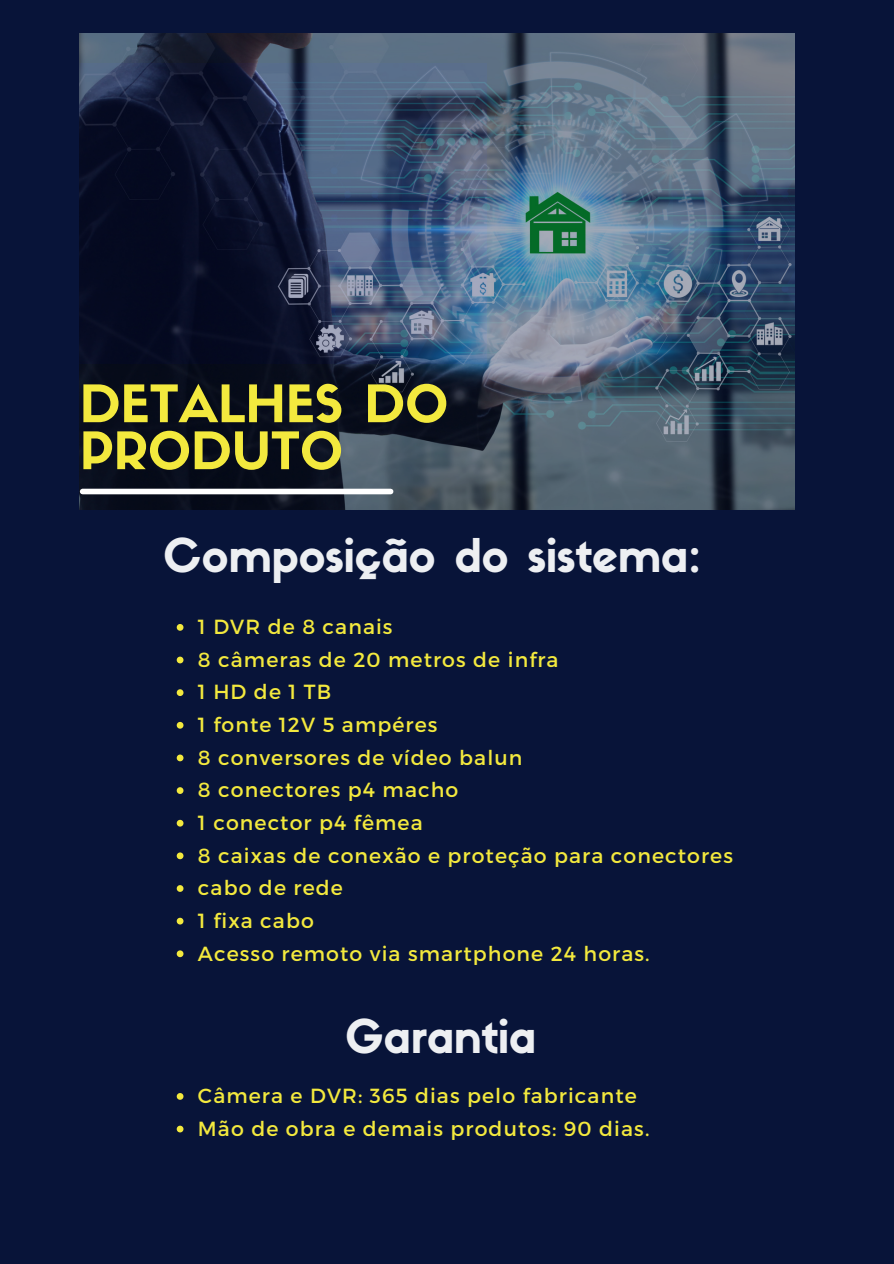
<style>
.page{position:relative;width:894px;height:1264px;background:#fff}
.page>*{position:absolute;margin:0;border:0;box-sizing:border-box;transform-origin:0 0}
.t1{font:50.7px/47px "Sifonn Basic";color:#f3e93e}
.t2{font:45.6px "Sifonn Basic";color:#edeff2}
.t3{font:20.4px "Montserrat";letter-spacing:.055em;color:#f3e93e}
.t4{font:20.4px "Montserrat";letter-spacing:.365em;color:#f3e93e}
</style>
<div class="page">
<div style="left:0;top:0;width:893px;height:1263px;background:#081439"></div>
<img style="left:80px;top:33px;width:714px;height:476px">
<div style="left:83px;top:488px;width:307px;height:6px;background:#fff"></div>
<svg style="left:177px;top:624px;width:6px;height:6px"></svg>
<svg style="left:177px;top:656px;width:6px;height:7px"></svg>
<svg style="left:177px;top:689px;width:6px;height:7px"></svg>
<svg style="left:177px;top:722px;width:6px;height:6px"></svg>
<svg style="left:177px;top:754px;width:6px;height:7px"></svg>
<svg style="left:177px;top:787px;width:6px;height:7px"></svg>
<svg style="left:177px;top:819px;width:6px;height:7px"></svg>
<svg style="left:177px;top:852px;width:6px;height:7px"></svg>
<svg style="left:177px;top:885px;width:6px;height:6px"></svg>
<svg style="left:177px;top:917px;width:6px;height:7px"></svg>
<svg style="left:177px;top:950px;width:6px;height:7px"></svg>
<svg style="left:177px;top:1093px;width:6px;height:6px"></svg>
<svg style="left:177px;top:1125px;width:6px;height:7px"></svg>
<p class="t1" style="left:80px;top:386px;width:370px">DETALHES DO<br>PRODUTO</p>
<p class="t2" style="left:163px;top:537px;width:539px">Composição do sistema:</p>
<h1 class="t3" style="left:198px;top:613px;width:196px">1 DVR de 8 canais</h1>
<h2 class="t3" style="left:198px;top:646px;width:362px">8 câmeras de 20 metros de infra</h2>
<p class="t4" style="left:198px;top:679px;width:135px">1HDde1TB</p>
<p class="t3" style="left:198px;top:711px;width:241px">1 fonte 12V 5 ampéres</p>
<p class="t3" style="left:198px;top:744px;width:326px">8 conversores de vídeo balun</p>
<p class="t3" style="left:198px;top:776px;width:262px">8 conectores p4 macho</p>
<p class="t3" style="left:198px;top:809px;width:226px">1 conector p4 fêmea</p>
<p class="t3" style="left:198px;top:842px;width:536px">8 caixas de conexão e proteção para conectores</p>
<p class="t3" style="left:198px;top:874px;width:146px">cabo de rede</p>
<p class="t3" style="left:198px;top:907px;width:117px">1 fixa cabo</p>
<p class="t3" style="left:198px;top:940px;width:453px">Acesso remoto via smartphone 24 horas.</p>
<p class="t2" style="left:345px;top:1018px;width:192px">Garantia</p>
<p class="t3" style="left:198px;top:1082px;width:440px">Câmera e DVR: 365 dias pelo fabricante</p>
<h2 class="t3" style="left:198px;top:1115px;width:453px">Mão de obra e demais produtos: 90 dias.</h2>
</div>
